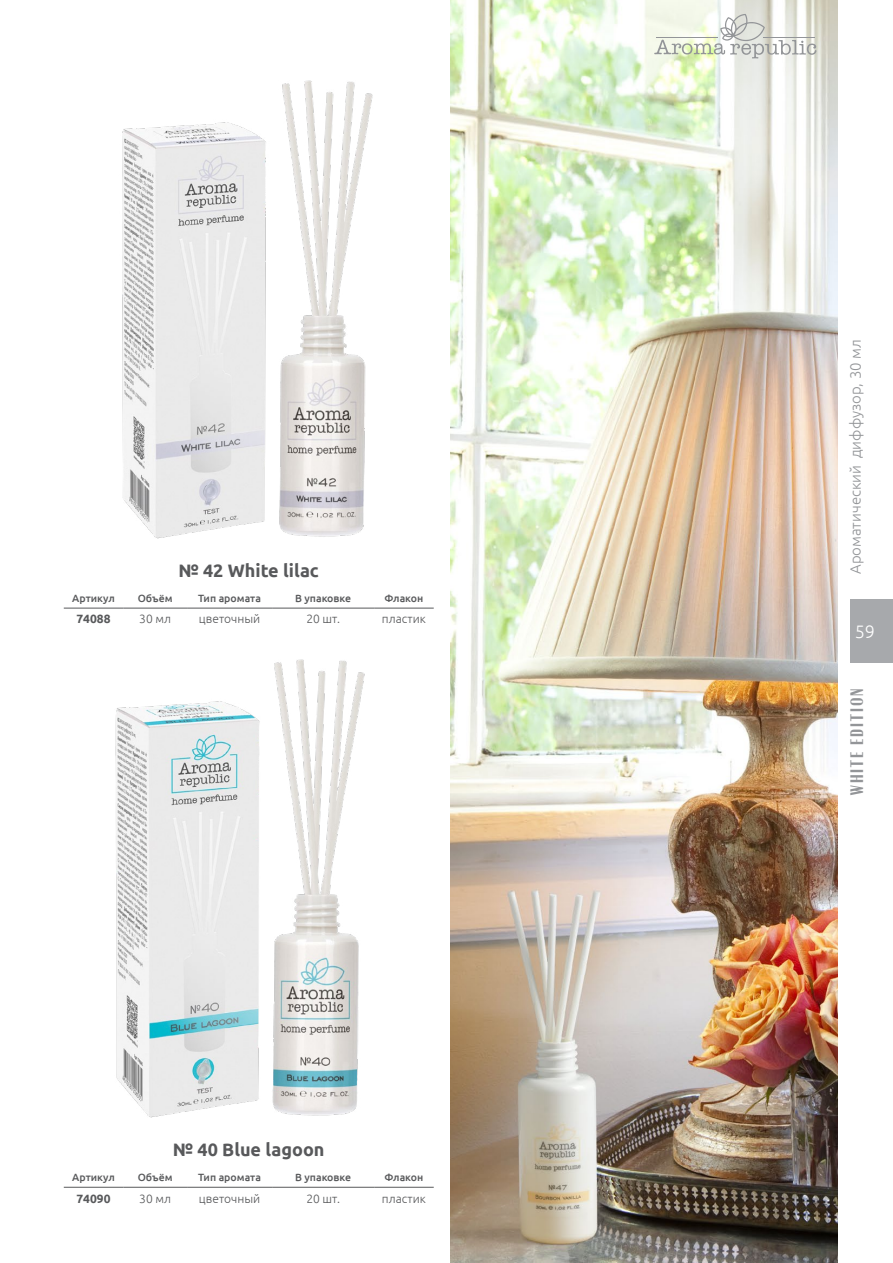
<style>
.page{position:relative;width:893px;height:1263px;background:#fff}
.page>*{position:absolute;margin:0;border:0;box-sizing:border-box;transform-origin:0 0}
.t1{font:700 18px "Ubuntu";color:#58595b}
.t2{font:18px "Moniqa Black Paragraph";letter-spacing:.1em;color:#939598}
.t3{font:300 18px "Ubuntu";color:#fff}
.t4{font:300 15px "Ubuntu";color:#939598}
.t5{font:300 12px "Ubuntu";color:#58595b}
.t6{font:700 12px "Ubuntu";color:#58595b}
.t7{font:500 10.5px "Ubuntu";color:#58595b}
</style>
<div class="page">
<hr style="left:64px;top:608px;width:59px;height:1px;background:#58595b">
<hr style="left:123px;top:608px;width:64px;height:1px;background:#58595b">
<hr style="left:187px;top:608px;width:85px;height:1px;background:#58595b">
<hr style="left:272px;top:608px;width:102px;height:1px;background:#58595b">
<hr style="left:374px;top:608px;width:60px;height:1px;background:#58595b">
<hr style="left:64px;top:1187px;width:59px;height:1px;background:#58595b">
<hr style="left:123px;top:1187px;width:64px;height:1px;background:#58595b">
<hr style="left:187px;top:1187px;width:85px;height:1px;background:#58595b">
<hr style="left:272px;top:1187px;width:102px;height:1px;background:#58595b">
<hr style="left:374px;top:1187px;width:60px;height:1px;background:#58595b">
<img style="left:122px;top:80px;width:251px;height:459px">
<img style="left:115px;top:659px;width:250px;height:459px">
<img style="left:451px;top:0;width:387px;height:1263px">
<div style="left:850px;top:600px;width:43px;height:63px;background:#a7a9ac"></div>
<svg style="left:654px;top:14px;width:162px;height:44px"></svg>
<hr style="left:657px;top:37px;width:61px;height:1px;background:#939598">
<hr style="left:764px;top:37px;width:51px;height:1px;background:#939598">
<h1 class="t1" style="left:179px;top:559px;width:142px">№ 42 White lilac</h1>
<p class="t7" style="left:72px;top:591px;width:44px">Артикул</p>
<p class="t7" style="left:138px;top:591px;width:36px">Объём</p>
<p class="t7" style="left:198px;top:591px;width:64px">Тип аромата</p>
<p class="t7" style="left:295px;top:591px;width:58px">В упаковке</p>
<p class="t7" style="left:385px;top:591px;width:40px">Флакон</p>
<p class="t6" style="left:77px;top:612px;width:36px">74088</p>
<p class="t5" style="left:139px;top:612px;width:33px">30 мл</p>
<p class="t5" style="left:199px;top:612px;width:63px">цветочный</p>
<p class="t5" style="left:306px;top:612px;width:35px">20 шт.</p>
<p class="t5" style="left:382px;top:612px;width:45px">пластик</p>
<h1 class="t1" style="left:173px;top:1139px;width:153px">№ 40 Blue lagoon</h1>
<p class="t7" style="left:72px;top:1170px;width:44px">Артикул</p>
<p class="t7" style="left:138px;top:1170px;width:36px">Объём</p>
<p class="t7" style="left:198px;top:1170px;width:64px">Тип аромата</p>
<p class="t7" style="left:295px;top:1170px;width:58px">В упаковке</p>
<p class="t7" style="left:385px;top:1170px;width:40px">Флакон</p>
<p class="t6" style="left:77px;top:1191px;width:36px">74090</p>
<p class="t5" style="left:139px;top:1191px;width:33px">30 мл</p>
<p class="t5" style="left:199px;top:1191px;width:63px">цветочный</p>
<p class="t5" style="left:306px;top:1191px;width:35px">20 шт.</p>
<p class="t5" style="left:382px;top:1191px;width:45px">пластик</p>
<h2 class="t4" style="left:846px;top:574px;width:236px;rotate:-90deg">Ароматический диффузор, 30 мл</h2>
<h1 class="t3" style="left:855px;top:621px;width:22px">59</h1>
<h1 class="t2" style="left:849px;top:795px;width:108px;rotate:-90deg">White edition</h1>
</div>
